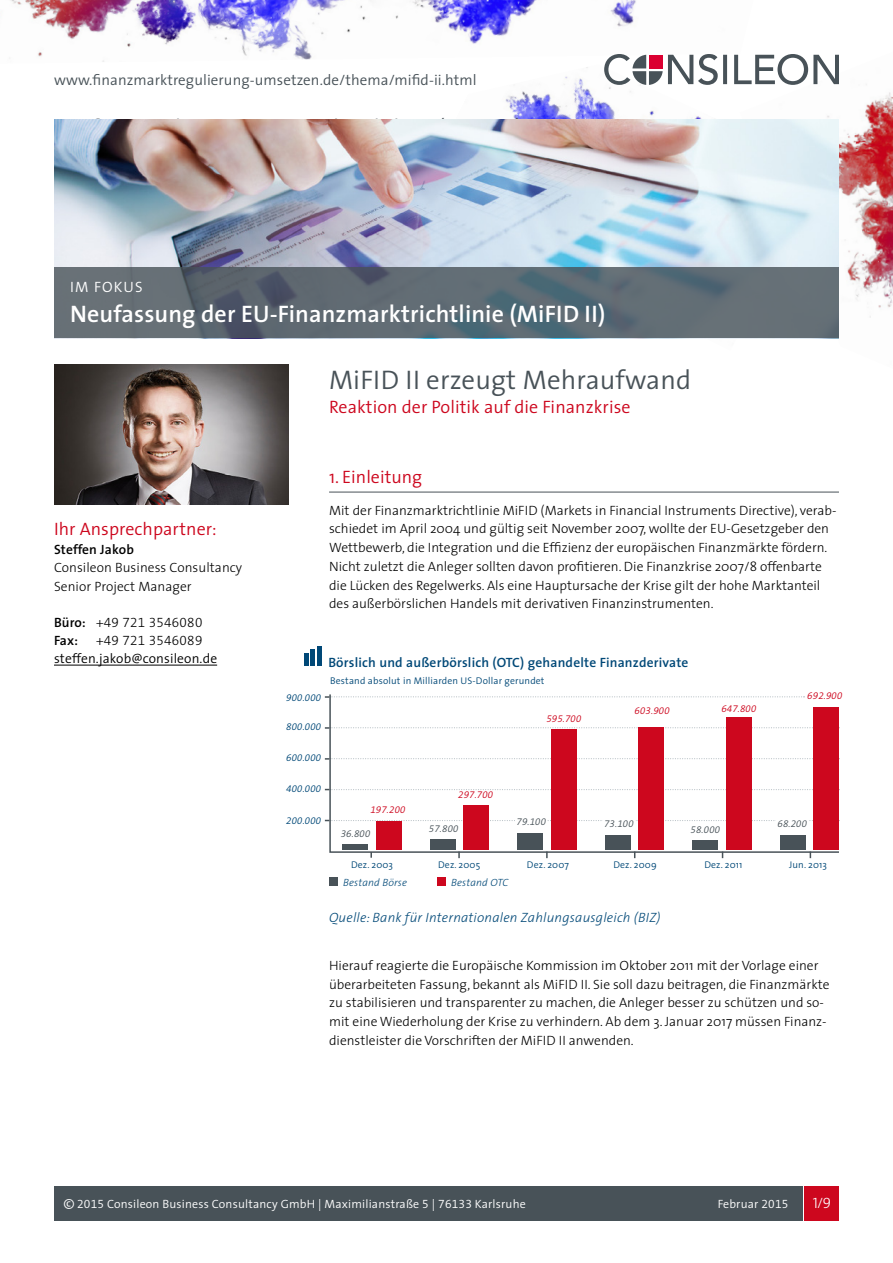
<style>
.page{position:relative;width:893px;height:1263px;background:#fff}
.page>*{position:absolute;margin:0;border:0;box-sizing:border-box;transform-origin:0 0}
.t1{font:300 27px "The Sans";letter-spacing:.005em;color:#485258}
.t2{font:600 24px "The Sans";letter-spacing:.005em;color:#fff}
.t3{font:300 18px "The Sans";letter-spacing:.005em;color:#cd071e}
.t4{font:300 15px "The Sans";letter-spacing:.005em;color:#485258}
.t5{font:300 15px "The Sans";letter-spacing:.075em;color:#fff}
.t6{font:15px "The Sans Light Expert";color:#fff}
.t7{font:300 13.5px/18.8px "The Sans";color:#000}
.t8{font:600 13.5px "The Sans";letter-spacing:.015em;color:#004877}
.t9{font:italic 300 13.5px "The Sans";letter-spacing:.015em;color:#004877}
.t10{font:13.5px "The Sans Light Expert";letter-spacing:.02em;color:#000}
.t11{font:300 13.5px "The Sans";letter-spacing:.01em;color:#000}
.t12{font:600 13.5px "The Sans";letter-spacing:.01em;color:#000}
.t13{font:300 12px "The Sans";letter-spacing:.015em;color:#fff}
.t14{font:italic 300 10.5px "The Sans";letter-spacing:.015em;color:#004877}
.t15{font:300 9.75px "The Sans";letter-spacing:.015em;color:#004877}
.t16{font:italic 9.75px "The Sans Semi Light Expert";letter-spacing:.015em;color:#cd071e}
.t17{font:italic 9.75px "The Sans Semi Light Expert";letter-spacing:.015em;color:#485258}
.t18{font:italic 9.75px "The Sans Semi Light Expert";letter-spacing:.015em;color:#004877}
.s1{font-family:"The Sans";font-weight:600}
.s2{font-size:15px}
.s3{font-family:"The Sans Semi Light Expert";font-weight:400}
.s4{font-family:"The Sans Light Caps"}
</style>
<div class="page">
<img style="left:822px;top:84px;width:71px;height:255px">
<img style="left:10px;top:0;width:626px;height:62px">
<img style="left:418px;top:67px;width:404px;height:272px">
<svg style="left:604px;top:54px;width:235px;height:31px"></svg>
<div style="left:649px;top:55px;width:14px;height:13px;background:#db0031"></div>
<img style="left:54px;top:119px;width:785px;height:149px">
<svg style="left:54px;top:268px;width:785px;height:70px;background:#5e6a73"></svg>
<img style="left:54px;top:365px;width:235px;height:140px">
<hr style="left:54px;top:665px;width:163px;height:1px;background:#000">
<div style="left:54px;top:1186px;width:748px;height:34px;background:#485258"></div>
<div style="left:805px;top:1186px;width:34px;height:34px;background:#cd071e"></div>
<hr style="left:329px;top:492px;width:510px;height:1px;background:#485258">
<div style="left:304px;top:653px;width:5px;height:13px;background:#004877"></div>
<hr style="left:311px;top:650px;width:4px;height:16px;background:#004877">
<hr style="left:317px;top:646px;width:4px;height:20px;background:#004877">
<svg style="left:329px;top:694px;width:511px;height:159px"></svg>
<div style="left:343px;top:844px;width:25px;height:6px;background:#485258"></div>
<div style="left:376px;top:821px;width:25px;height:29px;background:#cd071e"></div>
<div style="left:605px;top:835px;width:25px;height:15px;background:#485258"></div>
<div style="left:639px;top:727px;width:25px;height:123px;background:#cd071e"></div>
<div style="left:430px;top:840px;width:25px;height:10px;background:#485258"></div>
<div style="left:464px;top:806px;width:25px;height:44px;background:#cd071e"></div>
<div style="left:693px;top:841px;width:25px;height:9px;background:#485258"></div>
<div style="left:726px;top:717px;width:25px;height:133px;background:#cd071e"></div>
<div style="left:518px;top:833px;width:25px;height:17px;background:#485258"></div>
<div style="left:551px;top:729px;width:25px;height:121px;background:#cd071e"></div>
<div style="left:780px;top:835px;width:25px;height:15px;background:#485258"></div>
<div style="left:814px;top:707px;width:25px;height:143px;background:#cd071e"></div>
<div style="left:329px;top:878px;width:8px;height:8px;background:#485258"></div>
<div style="left:437px;top:878px;width:8px;height:8px;background:#cd071e"></div>
<div style="left:516px;top:818px;width:31px;height:15px;background:#fff"></div>
<div style="left:603px;top:820px;width:32px;height:15px;background:#fff"></div>
<div style="left:777px;top:820px;width:31px;height:15px;background:#fff"></div>
<svg style="left:370px;top:852px;width:2px;height:6px"></svg>
<svg style="left:458px;top:851px;width:2px;height:7px"></svg>
<svg style="left:546px;top:851px;width:2px;height:7px"></svg>
<svg style="left:325px;top:820px;width:489px;height:1px"></svg>
<svg style="left:325px;top:789px;width:489px;height:1px"></svg>
<svg style="left:325px;top:758px;width:489px;height:2px"></svg>
<svg style="left:325px;top:727px;width:489px;height:2px"></svg>
<svg style="left:325px;top:696px;width:479px;height:2px"></svg>
<p class="t4" style="left:54px;top:67px;width:424px">www.finanzmarktregulierung-umsetzen.de/thema/mifid-ii.html</p>
<p class="t5" style="left:70px;top:275px;width:74px">IM FOKUS</p>
<h2 class="t2" style="left:70px;top:294px;width:537px">Neufassung der EU-Finanzmarktrichtlinie (MiFID II)</h2>
<h3 class="t3" style="left:54px;top:514px;width:164px">Ihr Ansprechpartner:</h3>
<p class="t12" style="left:54px;top:538px;width:81px">Steffen Jakob</p>
<p class="t7" style="left:54px;top:558px;width:190px">Consileon Business Consultancy<br>Senior Project Manager</p>
<p class="t10" style="left:54px;top:611px;width:150px"><span class="s1">Büro:</span> +49 721 3546080</p>
<p class="t12" style="left:54px;top:629px;width:25px">Fax:</p>
<p class="t10" style="left:96px;top:629px;width:108px">+49 721 3546089</p>
<p class="t11" style="left:54px;top:647px;width:165px">steffen.jakob@consileon.de</p>
<h1 class="t1" style="left:329px;top:358px;width:364px">MiFID II erzeugt Mehraufwand</h1>
<h3 class="t3" style="left:329px;top:392px;width:303px">Reaktion der Politik auf die Finanzkrise</h3>
<h3 class="t3" style="left:329px;top:462px;width:95px">1. Einleitung</h3>
<p class="t7" style="left:329px;top:500px;width:509px">Mit der Finanzmarktrichtlinie MiFID (Markets in Financial Instruments Directive), verab&shy;schiedet im April 2004 und gültig seit November 2007, wollte der EU-Gesetzgeber den Wettbewerb, die Integration und die Effizienz der europäischen Finanzmärkte fördern.<br>Nicht zuletzt die Anleger sollten davon profitieren. Die Finanzkrise 2007/8 offenbarte die Lücken des Regelwerks. Als eine Hauptursache der Krise gilt der hohe Marktanteil des außerbörslichen Handels mit derivativen Finanzinstrumenten.</p>
<p class="t18" style="left:286px;top:689px;width:37px">900.000</p>
<p class="t18" style="left:286px;top:719px;width:37px">800.000</p>
<p class="t8" style="left:328px;top:651px;width:362px">Börslich und außerbörslich (OTC) gehandelte Finanzderivate</p>
<p class="t15" style="left:330px;top:672px;width:216px">Bestand absolut in Milliarden US-Dollar gerundet</p>
<p class="t16" style="left:546px;top:710px;width:37px">595.700</p>
<p class="t16" style="left:635px;top:703px;width:37px">603.900</p>
<p class="t16" style="left:721px;top:700px;width:37px">647.800</p>
<p class="t18" style="left:286px;top:750px;width:37px">600.000</p>
<p class="t18" style="left:286px;top:781px;width:37px">400.000</p>
<p class="t18" style="left:286px;top:812px;width:37px">200.000</p>
<p class="t16" style="left:370px;top:802px;width:37px">197.200</p>
<p class="t17" style="left:341px;top:825px;width:31px">36.800</p>
<p class="t16" style="left:458px;top:787px;width:37px">297.700</p>
<p class="t17" style="left:429px;top:821px;width:31px">57.800</p>
<p class="t17" style="left:517px;top:814px;width:31px">79.100</p>
<p class="t17" style="left:604px;top:816px;width:31px">73.100</p>
<p class="t17" style="left:691px;top:822px;width:31px">58.000</p>
<p class="t16" style="left:807px;top:688px;width:37px">692.900</p>
<p class="t17" style="left:778px;top:816px;width:31px">68.200</p>
<p class="t15" style="left:351px;top:857px;width:44px">Dez. 2003</p>
<p class="t15" style="left:438px;top:857px;width:44px">Dez. 2005</p>
<p class="t15" style="left:527px;top:857px;width:44px">Dez. 2007</p>
<p class="t15" style="left:613px;top:857px;width:45px">Dez. 2009</p>
<p class="t15" style="left:704px;top:857px;width:40px">Dez. 2011</p>
<p class="t15" style="left:789px;top:857px;width:39px">Jun. 2013</p>
<p class="t14" style="left:343px;top:874px;width:65px">Bestand Börse</p>
<p class="t14" style="left:451px;top:874px;width:59px">Bestand OTC</p>
<p class="t9" style="left:329px;top:906px;width:333px">Quelle: Bank für Internationalen Zahlungsausgleich (BIZ)</p>
<p class="t7" style="left:329px;top:955px;width:502px">Hierauf reagierte die Europäische Kommission im Oktober 2011 mit der Vorlage einer überarbeiteten Fassung, bekannt als MiFID II. Sie soll dazu beitragen, die Finanzmärkte zu stabilisieren und transparenter zu machen, die Anleger besser zu schützen und so&shy;mit eine Wiederholung der Krise zu verhindern. Ab dem 3. Januar 2017 müssen Finanz&shy;dienstleister die Vorschriften der MiFID II anwenden.</p>
<p class="t13" style="left:64px;top:1194px;width:464px"><span class="s2">©</span> <span class="s3">2015</span> Consileon Business Consultancy GmbH | Maximilianstraße <span class="s3">5</span> | <span class="s3">76133</span> Karlsruhe</p>
<p class="t13" style="left:718px;top:1193px;width:72px">Februar <span class="s3">2015</span></p>
<p class="t6" style="left:813px;top:1191px;width:20px"><span class="s4">1</span>/9</p>
</div>
